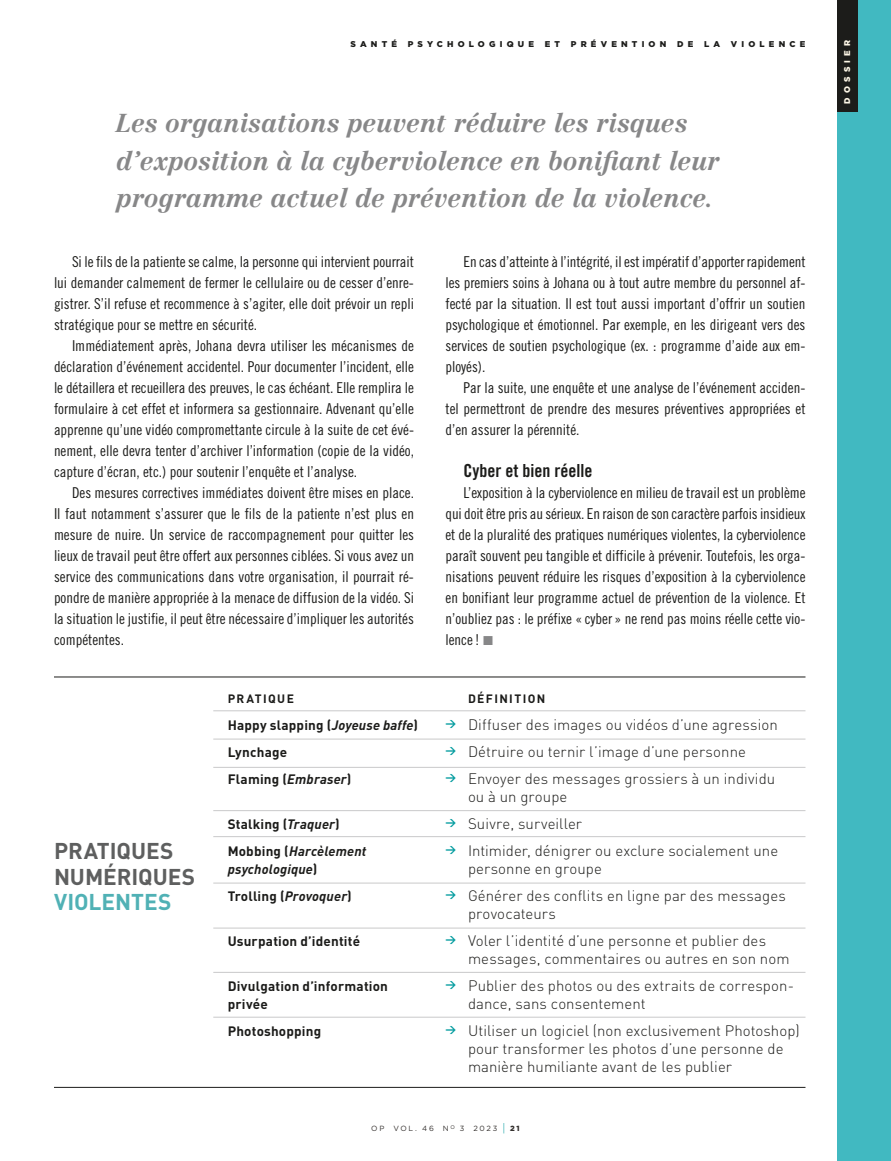
<style>
.page{position:relative;width:891px;height:1161px;background:#fff}
.page>*{position:absolute;margin:0;border:0;box-sizing:border-box;transform-origin:0 0}
.DOSSIER-exergues{font:italic 700 25.5px/37.5px "Centennial";color:#878788}
.t1{font:700 22.65px "DIN";letter-spacing:-.005em;color:#5e5f5f}
.t2{font:700 22.65px "DIN";color:#50b1b5}
.DOSSIER-titres{font:18px "Trade Gothic LT Pro Bd Cn 20";color:#1c1c1a}
.t3{font:15px/21px "Trade Gothic LT Pro Cn 18";color:#1c1c1a;text-align:justify}
.t4{font:300 15px/18px "DIN";letter-spacing:.005em;color:#1c1c1a}
.t5{font:700 13.5px/18px "DIN";letter-spacing:.015em;color:#1c1c1a}
.t6{font:italic 700 13.5px/18px "DIN";letter-spacing:.01em;color:#1c1c1a}
.t7{font:700 12px "DIN";letter-spacing:.115em;color:#1c1c1a}
.t8{font:900 8.4px "Gotham";letter-spacing:.5em;color:#1c1c1a}
.t9{font:900 8.4px "Gotham";letter-spacing:.5em;color:#fdf6e6}
.t10{font:7.5px "Gotham";letter-spacing:.23em;color:#34302e}
.s1{font-style:italic}
.s2{font-style:normal}
.s3{font-family:"European Pi Three";color:#878788}
.s4{font-size:11.25px;color:#009b9e}
.s5{font-weight:900}
</style>
<div class="page">
<div style="left:837px;top:0;width:54px;height:1161px;background:#41b9c1"></div>
<div style="left:837px;top:0;width:20px;height:112px;background:#1c1c1a"></div>
<hr style="left:54px;top:677px;width:752px;height:1px;background:#1c1c1a">
<hr style="left:213px;top:711px;width:592px;height:1px;background:#c9c9ca">
<hr style="left:213px;top:739px;width:592px;height:1px;background:#c9c9ca">
<hr style="left:213px;top:767px;width:592px;height:1px;background:#c9c9ca">
<hr style="left:213px;top:810px;width:592px;height:1px;background:#c9c9ca">
<hr style="left:213px;top:836px;width:592px;height:1px;background:#c9c9ca">
<hr style="left:213px;top:883px;width:592px;height:1px;background:#c9c9ca">
<hr style="left:213px;top:928px;width:592px;height:1px;background:#c9c9ca">
<hr style="left:213px;top:972px;width:592px;height:1px;background:#c9c9ca">
<hr style="left:213px;top:1017px;width:592px;height:1px;background:#c9c9ca">
<hr style="left:54px;top:1087px;width:752px;height:1px;background:#1c1c1a">
<p class="t8" style="left:350px;top:38px;width:48px">SANTÉ</p>
<p class="t8" style="left:408px;top:38px;width:128px">PSYCHOLOGIQUE</p>
<p class="t8" style="left:545px;top:38px;width:17px">E T</p>
<p class="t8" style="left:571px;top:38px;width:97px">PRÉVENTION</p>
<p class="t8" style="left:677px;top:38px;width:18px">D E</p>
<p class="t8" style="left:704px;top:38px;width:18px">L A</p>
<p class="t8" style="left:731px;top:38px;width:76px">VIOLENCE</p>
<p class="DOSSIER-exergues" style="left:116px;top:104px;width:605px">Les organisations peuvent réduire les risques d’exposition à la cyberviolence en bonifiant leur programme actuel de prévention de la violence.</p>
<p class="t3" style="left:54px;top:251px;width:361px;text-indent:18px">Si le fils de la patiente se calme, la personne qui intervient pourrait lui demander calmement de fermer le cellulaire ou de cesser d’enre&shy;gistrer. S’il refuse et recommence à s’agiter, elle doit prévoir un repli stratégique pour se mettre en sécurité.</p>
<p class="t3" style="left:54px;top:335px;width:362px;text-indent:18px">Immédiatement après, Johana devra utiliser les mécanismes de déclaration d’événement accidentel. Pour documenter l’incident, elle le détaillera et recueillera des preuves, le cas échéant. Elle remplira le formulaire à cet effet et informera sa gestionnaire. Advenant qu’elle apprenne qu’une vidéo compromettante circule à la suite de cet évé&shy;nement, elle devra tenter d’archiver l’information (copie de la vidéo, capture d’écran, etc.) pour soutenir l’enquête et l’analyse.</p>
<p class="t3" style="left:54px;top:482px;width:362px;text-indent:18px">Des mesures correctives immédiates doivent être mises en place.<br>Il faut notamment s’assurer que le fils de la patiente n’est plus en mesure de nuire. Un service de raccompagnement pour quitter les lieux de travail peut être offert aux personnes ciblées. Si vous avez un service des communications dans votre organisation, il pourrait ré&shy;pondre de manière appropriée à la menace de diffusion de la vidéo. Si la situation le justifie, il peut être nécessaire d’impliquer les autorités compétentes.</p>
<p class="t1" style="left:54px;top:836px;width:121px">PRATIQUES</p>
<p class="t1" style="left:54px;top:862px;width:143px">NUMÉRIQUES</p>
<p class="t2" style="left:54px;top:887px;width:119px">VIOLENTES</p>
<p class="t7" style="left:228px;top:691px;width:68px">PRATIQUE</p>
<p class="t5" style="left:228px;top:716px;width:192px">Happy slapping (<span class="s1">Joyeuse baffe</span>)</p>
<p class="t5" style="left:228px;top:743px;width:61px">Lynchage</p>
<p class="t5" style="left:228px;top:770px;width:125px">Flaming (<span class="s1">Embraser</span>)</p>
<p class="t5" style="left:228px;top:815px;width:113px">Stalking (<span class="s1">Traquer</span>)</p>
<p class="t6" style="left:228px;top:842px;width:140px"><span class="s2">Mobbing (</span>Harcèlement psychologique<span class="s2">)</span></p>
<p class="t5" style="left:228px;top:887px;width:126px">Trolling (<span class="s1">Provoquer</span>)</p>
<p class="t5" style="left:228px;top:932px;width:134px">Usurpation d’identité</p>
<p class="t5" style="left:228px;top:977px;width:162px">Divulgation d’information privée</p>
<p class="t5" style="left:228px;top:1022px;width:95px">Photoshopping</p>
<p class="t3" style="left:446px;top:251px;width:362px;text-indent:18px">En cas d’atteinte à l’intégrité, il est impératif d’apporter rapidement les premiers soins à Johana ou à tout autre membre du personnel af&shy;fecté par la situation. Il est tout aussi important d’offrir un soutien psychologique et émotionnel. Par exemple, en les dirigeant vers des services de soutien psychologique (ex. : programme d’aide aux em&shy;ployés).</p>
<p class="t3" style="left:446px;top:377px;width:362px;text-indent:18px">Par la suite, une enquête et une analyse de l’événement acciden&shy;tel permettront de prendre des mesures préventives appropriées et d’en assurer la pérennité.</p>
<p class="DOSSIER-titres" style="left:464px;top:460px;width:130px">Cyber et bien réelle</p>
<p class="t3" style="left:446px;top:482px;width:362px;text-indent:18px">L’exposition à la cyberviolence en milieu de travail est un problème qui doit être pris au sérieux. En raison de son caractère parfois insidieux et de la pluralité des pratiques numériques violentes, la cyberviolence paraît souvent peu tangible et difficile à prévenir. Toutefois, les orga&shy;nisations peuvent réduire les risques d’exposition à la cyberviolence en bonifiant leur programme actuel de prévention de la violence. Et n’oubliez pas : le préfixe « cyber » ne rend pas moins réelle cette vio&shy;lence! <span class="s3">K</span></p>
<p class="t7" style="left:468px;top:691px;width:79px">DÉFINITION</p>
<p class="t4" style="left:446px;top:715px;width:334px"><sup>&gt;</sup> Diffuser des images ou vidéos d’une agression</p>
<p class="t4" style="left:446px;top:742px;width:302px"><sup>&gt;</sup> Détruire ou ternir l’image d’une personne</p>
<p class="t4" style="left:468px;top:769px;width:309px;text-indent:-22px"><sup>&gt;</sup> Envoyer des messages grossiers à un individu ou à un groupe</p>
<p class="t4" style="left:446px;top:814px;width:138px"><sup>&gt;</sup> Suivre, surveiller</p>
<p class="t4" style="left:468px;top:841px;width:312px;text-indent:-22px"><sup>&gt;</sup> Intimider, dénigrer ou exclure socialement une personne en groupe</p>
<p class="t4" style="left:468px;top:886px;width:319px;text-indent:-22px"><sup>&gt;</sup> Générer des conflits en ligne par des messages provocateurs</p>
<p class="t4" style="left:468px;top:931px;width:323px;text-indent:-22px"><sup>&gt;</sup> Voler l’identité d’une personne et publier des messages, commentaires ou autres en son nom</p>
<p class="t4" style="left:468px;top:976px;width:328px;text-indent:-22px"><sup>&gt;</sup> Publier des photos ou des extraits de correspon&shy;dance, sans consentement</p>
<p class="t4" style="left:468px;top:1021px;width:333px;text-indent:-22px"><sup>&gt;</sup> Utiliser un logiciel (non exclusivement Photoshop) pour transformer les photos d’une personne de manière humiliante avant de les publier</p>
<p class="t10" style="left:371px;top:1124px;width:150px">OP VOL. 46 N<sup>O</sup> 3 2023 <span class="s4">|</span> <span class="s5">21</span></p>
<p class="t9" style="left:841px;top:104px;width:65px;rotate:-90deg">DOSSIER</p>
</div>
